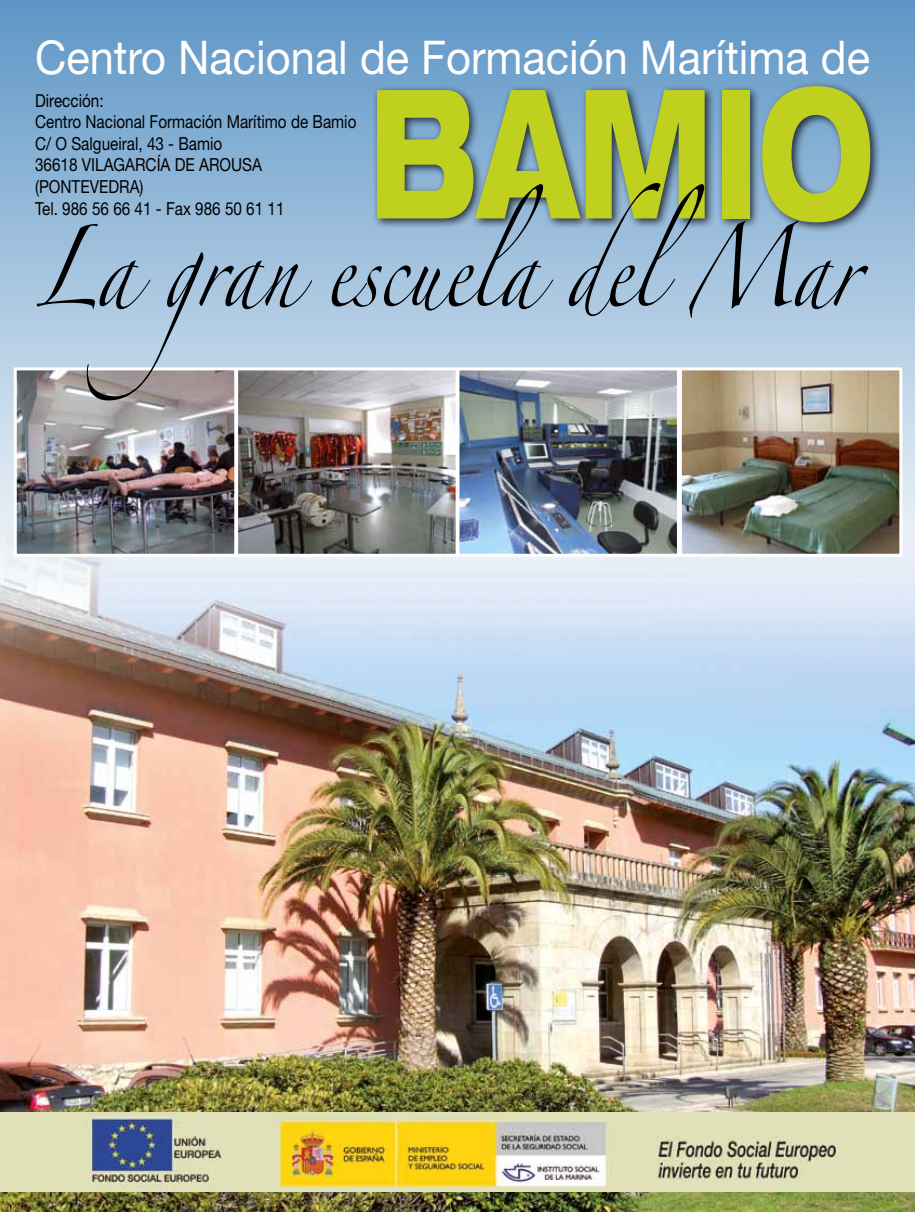
<style>
.page{position:relative;width:915px;height:1212px;background:#fff}
.page>*{position:absolute;margin:0;border:0;box-sizing:border-box;transform-origin:0 0}
.texto_libros{font:800 expanded 179.7px "Helvetica Neue LT Std";color:#bfd01e;scale:.65 1}
.texto_libros-2{font:72.3px "Zapfino";color:#000;scale:.77 1}
.texto_libros-3{font:46.5px "Helvetica Neue LT Std";color:#fff;scale:.93 1}
.texto_libros-4{font:18px "Helvetica Neue LT Std";color:#000;scale:.85 1}
</style>
<div class="page">
<img style="left:0;top:606px;width:914px;height:606px">
<svg style="left:0;top:0;width:914px;height:606px;background:#9dbedc"></svg>
<img style="left:18px;top:371px;width:657px;height:182px">
<div style="left:14px;top:367px;width:223px;height:190px;border:3px solid #fff"></div>
<div style="left:235px;top:367px;width:223px;height:190px;border:3px solid #fff"></div>
<div style="left:456px;top:367px;width:223px;height:190px;border:3px solid #fff"></div>
<img style="left:682px;top:371px;width:216px;height:182px">
<div style="left:678px;top:367px;width:224px;height:190px;border:3px solid #fff"></div>
<img style="left:0;top:1112px;width:914px;height:80px">
<div style="left:372px;top:81px;width:508px;height:152px;background:#000;opacity:.75"></div>
<h2 class="texto_libros-3" style="left:35px;top:30px;width:898px">Centro Nacional de Formación Marítima de</h2>
<h2 class="texto_libros" style="left:368px;top:39px;width:779px">BAMIO</h2>
<h2 class="texto_libros-4" style="left:35px;top:90px;width:82px">Dirección:</h2>
<h2 class="texto_libros-4" style="left:35px;top:111px;width:379px">Centro Nacional Formación Marítimo de Bamio</h2>
<h2 class="texto_libros-4" style="left:35px;top:133px;width:222px">C/ O Salgueiral, 43 - Bamio</h2>
<h2 class="texto_libros-4" style="left:35px;top:154px;width:268px">36618 VILAGARCÍA DE AROUSA</h2>
<h2 class="texto_libros-4" style="left:35px;top:176px;width:129px">(PONTEVEDRA)</h2>
<h2 class="texto_libros-4" style="left:35px;top:197px;width:295px">Tel. 986 56 66 41 - Fax 986 50 61 11</h2>
<h2 class="texto_libros-2" style="left:35px;top:238px;width:1069px">La gran escuela delMar</h2>
</div>
